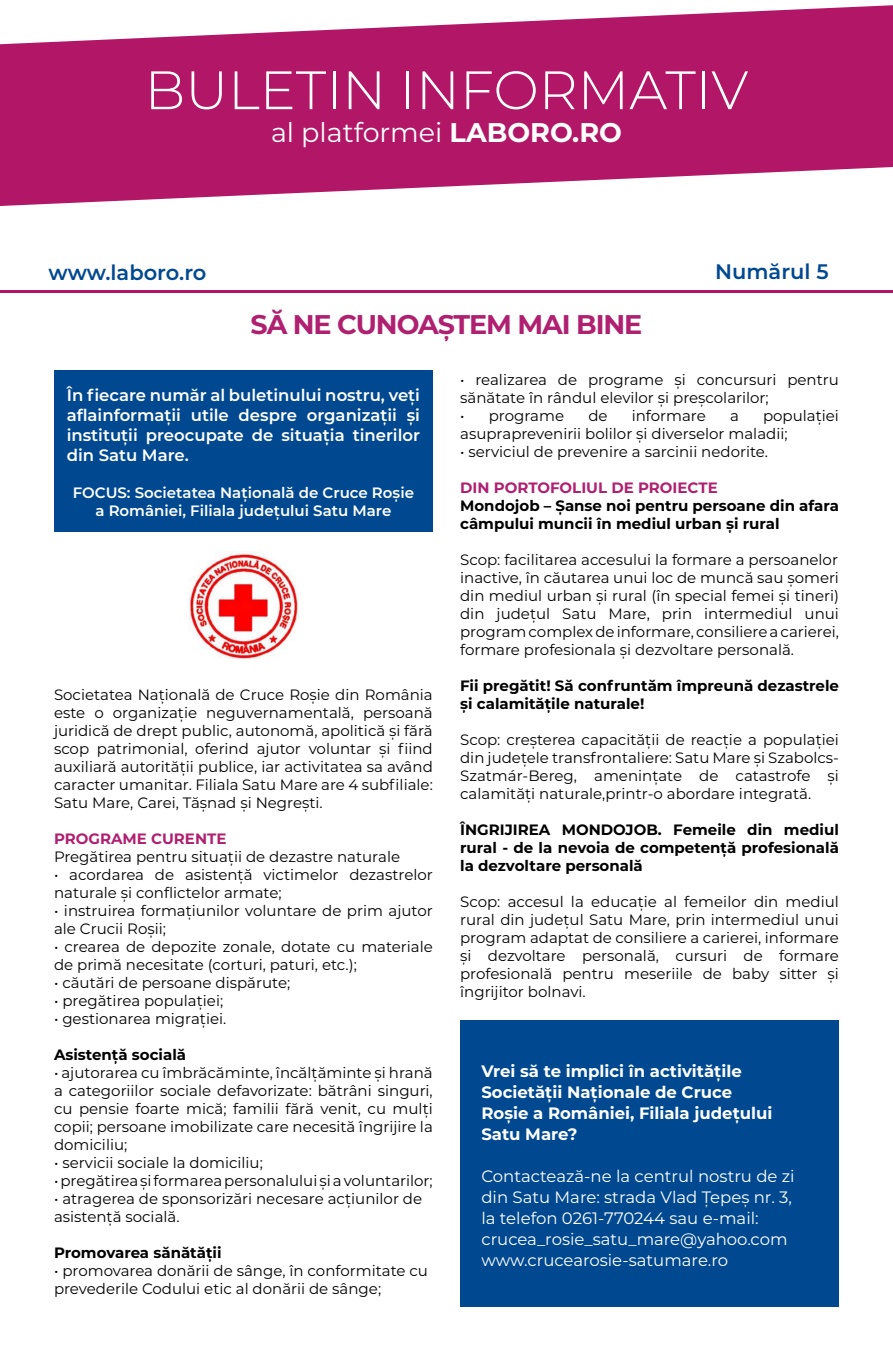
<style>
.page{position:relative;width:893px;height:1361px;background:#fff}
.page>*{position:absolute;margin:0;border:0;box-sizing:border-box;transform-origin:0 0}
.t1{font:300 54px "Montserrat";color:#fff}
.t2{font:27px "Montserrat";color:#fff}
.t3{font:700 27px "Montserrat";letter-spacing:-.04em;color:#b02070}
.t4{font:600 21px "Montserrat";color:#004990}
.t5{font:16.5px/21px "Montserrat";color:#fff}
.t6{font:600 16.5px/19.8px "Montserrat";color:#fff;text-align:justify}
.t7{font:700 16.5px/21px "Montserrat";color:#fff}
.t8{font:15px/18px "Montserrat";color:#000}
.t9{font:700 15px/18px "Montserrat";color:#000}
.t10{font:600 15px/18px "Montserrat";color:#fff;text-align:center}
.t11{font:700 15px "Montserrat";color:#b02070}
.s1{font-weight:700}
</style>
<div class="page">
<hr style="left:0;top:290px;width:893px;height:2px;background:#b21767">
<svg style="left:0;top:5px;width:893px;height:201px;fill:#b21767"></svg>
<div style="left:54px;top:370px;width:379px;height:161px;background:#004990"></div>
<div style="left:460px;top:1020px;width:379px;height:287px;background:#004990"></div>
<img style="left:188px;top:551px;width:110px;height:108px">
<h1 class="t1" style="left:145px;top:53px;width:605px">BULETIN INFORMATIV</h1>
<h2 class="t2" style="left:271px;top:113px;width:352px">al platformei <span class="s1">LABORO.RO</span></h2>
<h3 class="t4" style="left:49px;top:258px;width:159px">www.laboro.ro</h3>
<h3 class="t4" style="left:715px;top:257px;width:115px">Numărul 5</h3>
<h2 class="t3" style="left:251px;top:305px;width:393px">SĂ NE CUNOAȘTEM MAI BINE</h2>
<p class="t6" style="left:67px;top:385px;width:355px">În fiecare număr al buletinului nostru, veți aflainformații utile despre organizații și instituții preocupate de situația tinerilor din Satu Mare.</p>
<p class="t10" style="left:73px;top:483px;width:343px">FOCUS: Societatea Națională de Cruce Roșie a României, Filiala județului Satu Mare</p>
<p class="t8" style="left:54px;top:685px;width:380px;text-align:justify">Societatea Națională de Cruce Roșie din România este o organizație neguvernamentală, persoană juridică de drept public, autonomă, apolitică și fără scop patrimonial, oferind ajutor voluntar și fiind auxiliară autorității publice, iar activitatea sa având caracter umanitar. Filiala Satu Mare are 4 subfiliale:<br>Satu Mare, Carei, Tășnad și Negrești.</p>
<p class="t11" style="left:54px;top:828px;width:174px">PROGRAME CURENTE</p>
<p class="t8" style="left:54px;top:847px;width:348px">Pregătirea pentru situații de dezastre naturale</p>
<p class="t8" style="left:54px;top:865px;width:380px">• acordarea de asistență victimelor dezastrelor naturale şi conflictelor armate;</p>
<p class="t8" style="left:54px;top:901px;width:380px">• instruirea formațiunilor voluntare de prim ajutor ale Crucii Roșii;</p>
<p class="t8" style="left:54px;top:937px;width:380px">• crearea de depozite zonale, dotate cu materiale de primă necesitate (corturi, paturi, etc.);</p>
<p class="t8" style="left:54px;top:973px;width:238px">• căutări de persoane dispărute;</p>
<p class="t8" style="left:54px;top:991px;width:171px">• pregătirea populaţiei;</p>
<p class="t8" style="left:54px;top:1009px;width:174px">• gestionarea migrației.</p>
<p class="t9" style="left:54px;top:1045px;width:134px">Asistență socială</p>
<p class="t8" style="left:54px;top:1063px;width:380px;text-align:justify">• ajutorarea cu îmbrăcăminte, încălțăminte şi hrană a categoriilor sociale defavorizate: bătrâni singuri, cu pensie foarte mică; familii fără venit, cu mulți copii; persoane imobilizate care necesită îngrijire la domiciliu;</p>
<p class="t8" style="left:54px;top:1153px;width:210px">• servicii sociale la domiciliu;</p>
<p class="t8" style="left:54px;top:1171px;width:380px">• pregătirea şi formarea personalului şi a voluntarilor;</p>
<p class="t8" style="left:54px;top:1189px;width:370px">• atragerea de sponsorizări necesare acțiunilor de asistență socială.</p>
<p class="t9" style="left:54px;top:1243px;width:169px">Promovarea sănătății</p>
<p class="t8" style="left:54px;top:1261px;width:375px">• promovarea donării de sânge, în conformitate cu prevederile Codului etic al donării de sânge;</p>
<p class="t8" style="left:460px;top:370px;width:380px">• realizarea de programe și concursuri pentru sănătate în rândul elevilor și preșcolarilor;</p>
<p class="t8" style="left:460px;top:406px;width:106px">• programe</p>
<p class="t8" style="left:588px;top:406px;width:21px">de</p>
<p class="t8" style="left:632px;top:406px;width:76px">informare</p>
<p class="t8" style="left:730px;top:406px;width:10px">a</p>
<p class="t8" style="left:460px;top:406px;width:380px;text-indent:303px">populaţiei asupraprevenirii bolilor și diverselor maladii;</p>
<p class="t8" style="left:460px;top:442px;width:309px">• serviciul de prevenire a sarcinii nedorite.</p>
<p class="t11" style="left:460px;top:476px;width:259px">DIN PORTOFOLIUL DE PROIECTE</p>
<p class="t9" style="left:460px;top:495px;width:380px">Mondojob – Șanse noi pentru persoane din afara câmpului muncii în mediul urban și rural</p>
<p class="t8" style="left:460px;top:550px;width:380px;text-align:justify">Scop: facilitarea accesului la formare a persoanelor inactive, în căutarea unui loc de muncă sau șomeri din mediul urban și rural (în special femei și tineri) din județul Satu Mare, prin intermediul unui program complex de informare, consiliere a carierei, formare profesionala și dezvoltare personală.</p>
<p class="t9" style="left:460px;top:675px;width:380px">Fii pregătit! Să confruntăm împreună dezastrele și calamitățile naturale!</p>
<p class="t8" style="left:460px;top:730px;width:380px;text-align:justify">Scop: creşterea capacităţii de reacţie a populaţiei din judeţele transfrontaliere: Satu Mare şi Szabolcs-Szatmár-Bereg, ameninţate de catastrofe şi calamităţi naturale,printr-o abordare integrată.</p>
<p class="t9" style="left:460px;top:819px;width:380px;text-align:justify">ÎNGRIJIREA MONDOJOB. Femeile din mediul rural - de la nevoia de competență profesională la dezvoltare personală</p>
<p class="t8" style="left:460px;top:892px;width:380px;text-align:justify">Scop: accesul la educație al femeilor din mediul rural din județul Satu Mare, prin intermediul unui program adaptat de consiliere a carierei, informare și dezvoltare personală, cursuri de formare profesională pentru meseriile de baby sitter și îngrijitor bolnavi.</p>
<p class="t7" style="left:481px;top:1060px;width:293px">Vrei să te implici în activitățile<br>Societății Naționale de Cruce<br>Roșie a României, Filiala județului<br>Satu Mare?</p>
<p class="t5" style="left:481px;top:1165px;width:315px">Contactează-ne la centrul nostru de zi din Satu Mare: strada Vlad Țepeș nr. 3, la telefon 0261-770244 sau e-mail: crucea_rosie_satu_mare@yahoo.com www.crucearosie-satumare.ro</p>
</div>
